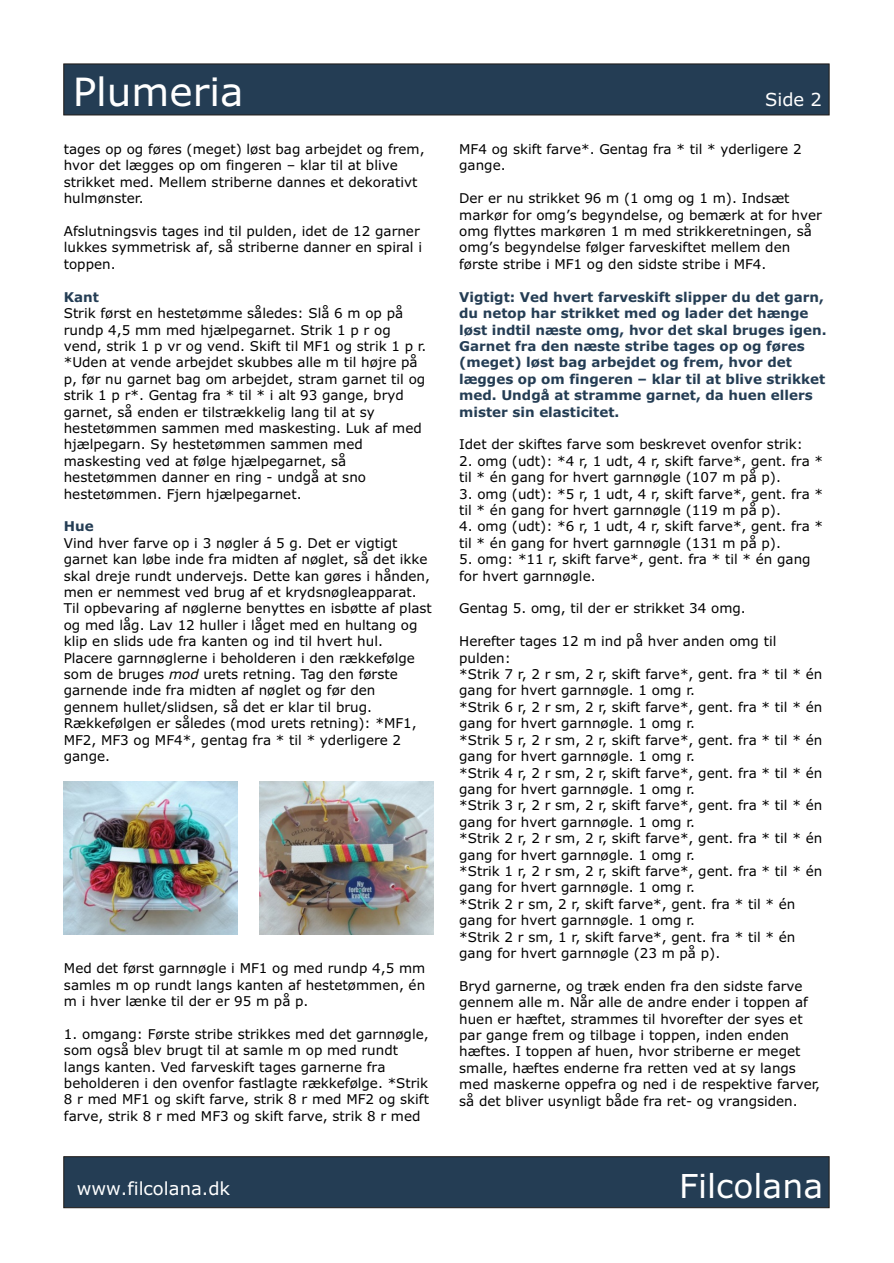
<style>
.page{position:relative;width:894px;height:1263px;background:#fff}
.page>*{position:absolute;margin:0;border:0;box-sizing:border-box;transform-origin:0 0}
.t1{font:39px "Verdana";color:#fff}
.t2{font:33px "Verdana";color:#fff}
.t3{font:18px "Verdana";color:#fff}
.t4{font:13.5px/16.4px "Verdana";color:#000}
.t5{font:700 13.5px/16.4px "Verdana";color:#243d54}
.s1{font-style:italic}
</style>
<div class="page">
<div style="left:64px;top:1157px;width:765px;height:51px;background:#243d54;border:1px solid #1f1a17"></div>
<div style="left:64px;top:64px;width:765px;height:51px;background:#243d54;border:1px solid #1f1a17"></div>
<img style="left:259px;top:781px;width:175px;height:153px">
<img style="left:64px;top:781px;width:174px;height:153px">
<h1 class="t1" style="left:73px;top:77px;width:172px">Plumeria</h1>
<p class="t4" style="left:64px;top:142px;width:362px">tages op og føres (meget) løst bag arbejdet og frem, hvor det lægges op om fingeren – klar til at blive strikket med. Mellem striberne dannes et dekorativt hulmønster.</p>
<p class="t4" style="left:64px;top:224px;width:360px">Afslutningsvis tages ind til pulden, idet de 12 garner lukkes symmetrisk af, så striberne danner en spiral i toppen.</p>
<p class="t4" style="left:64px;top:306px;width:364px">Strik først en hestetømme således: Slå 6 m op på rundp 4,5 mm med hjælpegarnet. Strik 1 p r og vend, strik 1 p vr og vend. Skift til MF1 og strik 1 p r. *Uden at vende arbejdet skubbes alle m til højre på p, før nu garnet bag om arbejdet, stram garnet til og strik 1 p r*. Gentag fra * til * i alt 93 gange, bryd garnet, så enden er tilstrækkelig lang til at sy hestetømmen sammen med maskesting. Luk af med hjælpegarn. Sy hestetømmen sammen med maskesting ved at følge hjælpegarnet, så hestetømmen danner en ring - undgå at sno hestetømmen. Fjern hjælpegarnet.</p>
<p class="t4" style="left:64px;top:536px;width:370px">Vind hver farve op i 3 nøgler á 5 g. Det er vigtigt garnet kan løbe inde fra midten af nøglet, så det ikke skal dreje rundt undervejs. Dette kan gøres i hånden, men er nemmest ved brug af et krydsnøgleapparat.<br>Til opbevaring af nøglerne benyttes en isbøtte af plast og med låg. Lav 12 huller i låget med en hultang og klip en slids ude fra kanten og ind til hvert hul.<br>Placere garnnøglerne i beholderen i den rækkefølge som de bruges <span class="s1">mod</span> urets retning. Tag den første garnende inde fra midten af nøglet og før den gennem hullet/slidsen, så det er klar til brug.<br>Rækkefølgen er således (mod urets retning): *MF1, MF2, MF3 og MF4*, gentag fra * til * yderligere 2 gange.</p>
<p class="t5" style="left:64px;top:290px;width:37px">Kant</p>
<p class="t5" style="left:64px;top:519px;width:31px">Hue</p>
<p class="t4" style="left:64px;top:961px;width:363px;text-align:justify">Med det først garnnøgle i MF1 og med rundp 4,5 mm samles m op rundt langs kanten af hestetømmen, én m i hver lænke til der er 95 m på p.</p>
<p class="t4" style="left:64px;top:1027px;width:367px">1. omgang: Første stribe strikkes med det garnnøgle, som også blev brugt til at samle m op med rundt langs kanten. Ved farveskift tages garnerne fra beholderen i den ovenfor fastlagte rækkefølge. *Strik 8 r med MF1 og skift farve, strik 8 r med MF2 og skift farve, strik 8 r med MF3 og skift farve, strik 8 r med</p>
<h3 class="t3" style="left:765px;top:93px;width:58px">Side 2</h3>
<p class="t4" style="left:459px;top:142px;width:344px">MF4 og skift farve*. Gentag fra * til * yderligere 2 gange.</p>
<p class="t4" style="left:459px;top:191px;width:364px">Der er nu strikket 96 m (1 omg og 1 m). Indsæt markør for omg’s begyndelse, og bemærk at for hver omg flyttes markøren 1 m med strikkeretningen, så omg’s begyndelse følger farveskiftet mellem den første stribe i MF1 og den sidste stribe i MF4.</p>
<p class="t5" style="left:459px;top:290px;width:369px">Vigtigt: Ved hvert farveskift slipper du det garn, du netop har strikket med og lader det hænge løst indtil næste omg, hvor det skal bruges igen.<br>Garnet fra den næste stribe tages op og føres (meget) løst bag arbejdet og frem, hvor det lægges op om fingeren – klar til at blive strikket med. Undgå at stramme garnet, da huen ellers mister sin elasticitet.</p>
<p class="t4" style="left:459px;top:437px;width:345px">Idet der skiftes farve som beskrevet ovenfor strik:</p>
<p class="t4" style="left:459px;top:454px;width:365px">2. omg (udt): *4 r, 1 udt, 4 r, skift farve*, gent. fra * til * én gang for hvert garnnøgle (107 m på p).</p>
<p class="t4" style="left:459px;top:487px;width:365px">3. omg (udt): *5 r, 1 udt, 4 r, skift farve*, gent. fra * til * én gang for hvert garnnøgle (119 m på p).</p>
<p class="t4" style="left:459px;top:519px;width:365px">4. omg (udt): *6 r, 1 udt, 4 r, skift farve*, gent. fra * til * én gang for hvert garnnøgle (131 m på p).</p>
<p class="t4" style="left:459px;top:552px;width:353px">5. omg: *11 r, skift farve*, gent. fra * til * én gang for hvert garnnøgle.</p>
<p class="t4" style="left:459px;top:602px;width:288px">Gentag 5. omg, til der er strikket 34 omg.</p>
<p class="t4" style="left:459px;top:634px;width:365px">Herefter tages 12 m ind på hver anden omg til pulden:<br>*Strik 7 r, 2 r sm, 2 r, skift farve*, gent. fra * til * én gang for hvert garnnøgle. 1 omg r.<br>*Strik 6 r, 2 r sm, 2 r, skift farve*, gent. fra * til * én gang for hvert garnnøgle. 1 omg r.<br>*Strik 5 r, 2 r sm, 2 r, skift farve*, gent. fra * til * én gang for hvert garnnøgle. 1 omg r.<br>*Strik 4 r, 2 r sm, 2 r, skift farve*, gent. fra * til * én gang for hvert garnnøgle. 1 omg r.<br>*Strik 3 r, 2 r sm, 2 r, skift farve*, gent. fra * til * én gang for hvert garnnøgle. 1 omg r.<br>*Strik 2 r, 2 r sm, 2 r, skift farve*, gent. fra * til * én gang for hvert garnnøgle. 1 omg r.<br>*Strik 1 r, 2 r sm, 2 r, skift farve*, gent. fra * til * én gang for hvert garnnøgle. 1 omg r.<br>*Strik 2 r sm, 2 r, skift farve*, gent. fra * til * én gang for hvert garnnøgle. 1 omg r.<br>*Strik 2 r sm, 1 r, skift farve*, gent. fra * til * én gang for hvert garnnøgle (23 m på p).</p>
<p class="t4" style="left:459px;top:979px;width:362px">Bryd garnerne, og træk enden fra den sidste farve gennem alle m. Når alle de andre ender i toppen af huen er hæftet, strammes til hvorefter der syes et par gange frem og tilbage i toppen, inden enden hæftes. I toppen af huen, hvor striberne er meget smalle, hæftes enderne fra retten ved at sy langs med maskerne oppefra og ned i de respektive farver, så det bliver usynligt både fra ret- og vrangsiden.</p>
<h3 class="t3" style="left:77px;top:1181px;width:155px">www.filcolana.dk</h3>
<h2 class="t2" style="left:679px;top:1173px;width:145px">Filcolana</h2>
</div>
